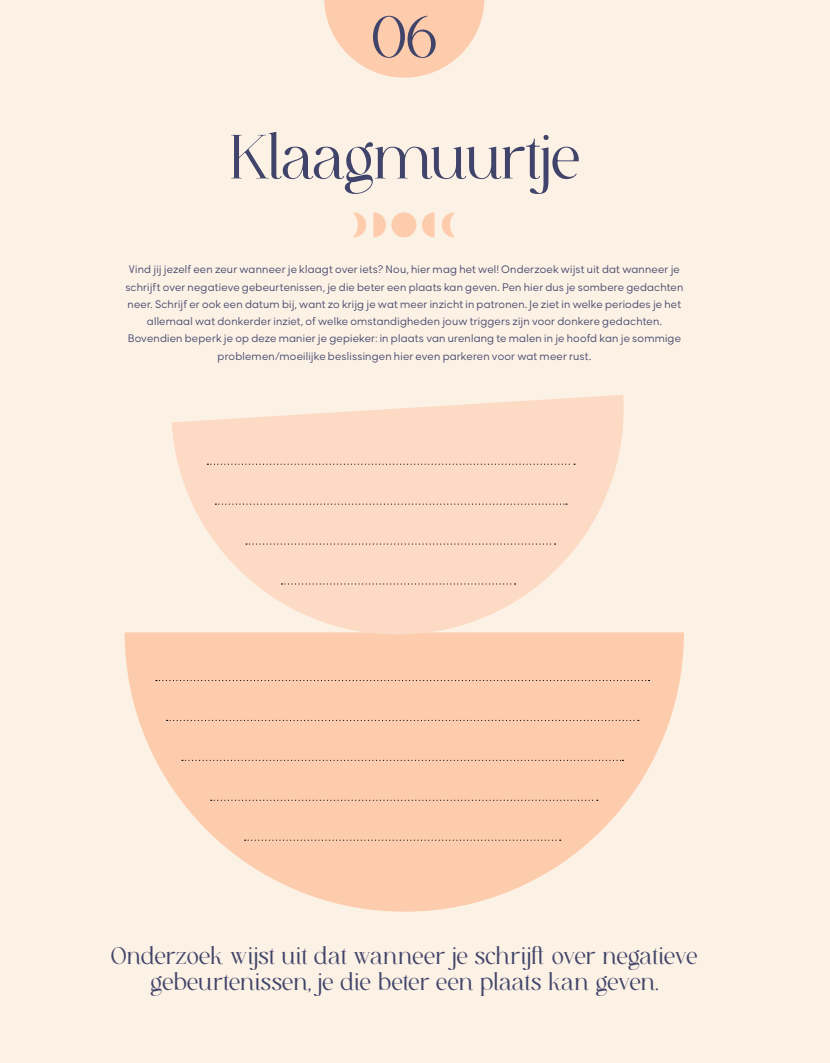
<style>
.page{position:relative;width:830px;height:1063px;background:#fff}
.page>*{position:absolute;margin:0;border:0;box-sizing:border-box;transform-origin:0 0}
.t1{font:62.1px "Cotta";letter-spacing:-.04em;color:#41446a}
.t2{font:58.5px "Cotta";color:#41446a}
.t3{font:24px/25.5px "Cotta";letter-spacing:-.025em;color:#41446a;text-align:center}
.t4{font:300 10.5px/17.2px "Rozanova GEO";letter-spacing:.02em;color:#41446a;text-align:center}
</style>
<div class="page">
<div style="left:0;top:0;width:829px;height:1063px;background:#fcf1e5"></div>
<svg style="left:324px;top:0;width:160px;height:78px"></svg>
<div style="left:391px;top:212px;width:25px;height:25px;background:#fcccad;border-radius:50%"></div>
<svg style="left:441px;top:212px;width:14px;height:25px"></svg>
<svg style="left:422px;top:212px;width:12px;height:25px"></svg>
<svg style="left:353px;top:212px;width:13px;height:25px"></svg>
<svg style="left:373px;top:212px;width:13px;height:25px"></svg>
<svg style="left:125px;top:632px;width:558px;height:280px;fill:#fcccad"></svg>
<svg style="left:171px;top:395px;width:459px;height:247px;fill:#fddac3"></svg>
<svg style="left:211px;top:800px;width:386px;height:1px"></svg>
<svg style="left:244px;top:840px;width:316px;height:1px"></svg>
<svg style="left:182px;top:760px;width:441px;height:1px"></svg>
<svg style="left:166px;top:720px;width:472px;height:1px"></svg>
<svg style="left:156px;top:680px;width:493px;height:1px"></svg>
<svg style="left:281px;top:583px;width:234px;height:2px"></svg>
<svg style="left:246px;top:544px;width:309px;height:1px"></svg>
<svg style="left:215px;top:504px;width:351px;height:1px"></svg>
<svg style="left:207px;top:464px;width:367px;height:1px"></svg>
<h2 class="t2" style="left:371px;top:-1px;width:68px">06</h2>
<h1 class="t1" style="left:228px;top:116px;width:353px">Klaagmuurtje</h1>
<p class="t4" style="left:125px;top:262px;width:559px">Vind jij jezelf een zeur wanneer je klaagt over iets? Nou, hier mag het wel! Onderzoek wijst uit dat wanneer je schrijft over negatieve gebeurtenissen, je die beter een plaats kan geven. Pen hier dus je sombere gedachten neer. Schrijf er ook een datum bij, want zo krijg je wat meer inzicht in patronen. Je ziet in welke periodes je het allemaal wat donkerder inziet, of welke omstandigheden jouw triggers zijn voor donkere gedachten.<br>Bovendien beperk je op deze manier je gepieker: in plaats van urenlang te malen in je hoofd kan je sommige problemen/moeilijke beslissingen hier even parkeren voor wat meer rust.</p>
<h3 class="t3" style="left:111px;top:944px;width:588px">Onderzoek wijst uit dat wanneer je schrijft over negatieve gebeurtenissen, je die beter een plaats kan geven.</h3>
</div>
